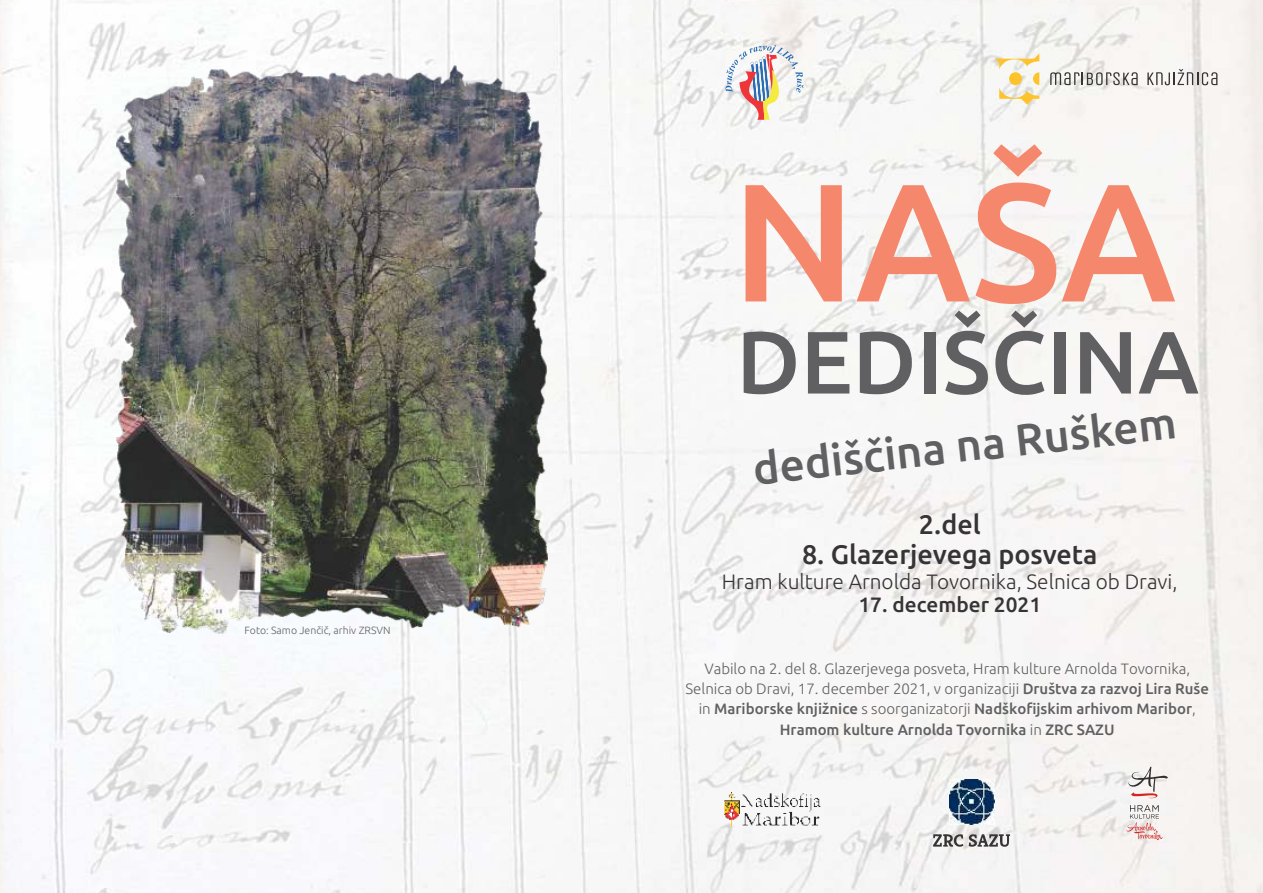
<style>
.page{position:relative;width:1263px;height:893px;background:#fff}
.page>*{position:absolute;margin:0;border:0;box-sizing:border-box;transform-origin:0 0}
.t1{font:500 167.7px "Ubuntu";color:#f5886c}
.t2{font:500 88.5px "Ubuntu";color:#606062}
.t3{font:500 44.4px "Ubuntu";color:#606062}
.t4{font:500 26.85px "Ubuntu";color:#373435}
.t5{font:300 20.85px "Ubuntu";color:#373435}
.t6{font:500 20.85px "Ubuntu";color:#373435}
.t7{font:300 15px/20.2px "Ubuntu";color:#606062;text-align:center}
.t8{font:300 10.5px "Ubuntu";color:#606062}
.s1{font-weight:500}
</style>
<div class="page">
<img style="left:0;top:0;width:1263px;height:893px">
<svg style="left:995px;top:53px;width:44px;height:52px"></svg>
<svg style="left:1050px;top:72px;width:88px;height:13px"></svg>
<svg style="left:1147px;top:69px;width:70px;height:16px"></svg>
<svg style="left:725px;top:45px;width:79px;height:75px"></svg>
<img style="left:723px;top:793px;width:101px;height:35px">
<svg style="left:1126px;top:805px;width:36px;height:35px"></svg>
<svg style="left:1128px;top:767px;width:40px;height:31px"></svg>
<img style="left:116px;top:66px;width:432px;height:568px">
<img style="left:949px;top:780px;width:45px;height:45px">
<svg style="left:933px;top:833px;width:77px;height:15px"></svg>
<p class="t8" style="left:244px;top:626px;width:148px">Foto: Samo Jenčič, arhiv ZRSVN</p>
<h1 class="t1" style="left:732px;top:171px;width:446px">NAŠA</h1>
<h2 class="t2" style="left:736px;top:325px;width:464px">DEDIŠČINA</h2>
<h3 class="t3" style="left:751px;top:450px;width:427px;rotate:-6deg">dediščina na Ruškem</h3>
<h3 class="t4" style="left:919px;top:513px;width:63px">2.del</h3>
<h3 class="t4" style="left:802px;top:543px;width:297px">8. Glazerjevega posveta</h3>
<h3 class="t5" style="left:722px;top:573px;width:457px">Hram kulture Arnolda Tovornika, Selnica ob Dravi,</h3>
<h3 class="t6" style="left:858px;top:596px;width:184px">17. december 2021</h3>
<p class="t7" style="left:685px;top:659px;width:525px">Vabilo na 2. del 8. Glazerjevega posveta, Hram kulture Arnolda Tovornika, Selnica ob Dravi, 17. december 2021, v organizaciji <span class="s1">Društva za razvoj Lira Ruše </span>in <span class="s1">Mariborske knjižnice</span> s soorganizatorji <span class="s1">Nadškofijskim arhivom Maribor</span>, <span class="s1">Hramom kulture Arnolda Tovornika</span> in <span class="s1">ZRC SAZU</span></p>
</div>
